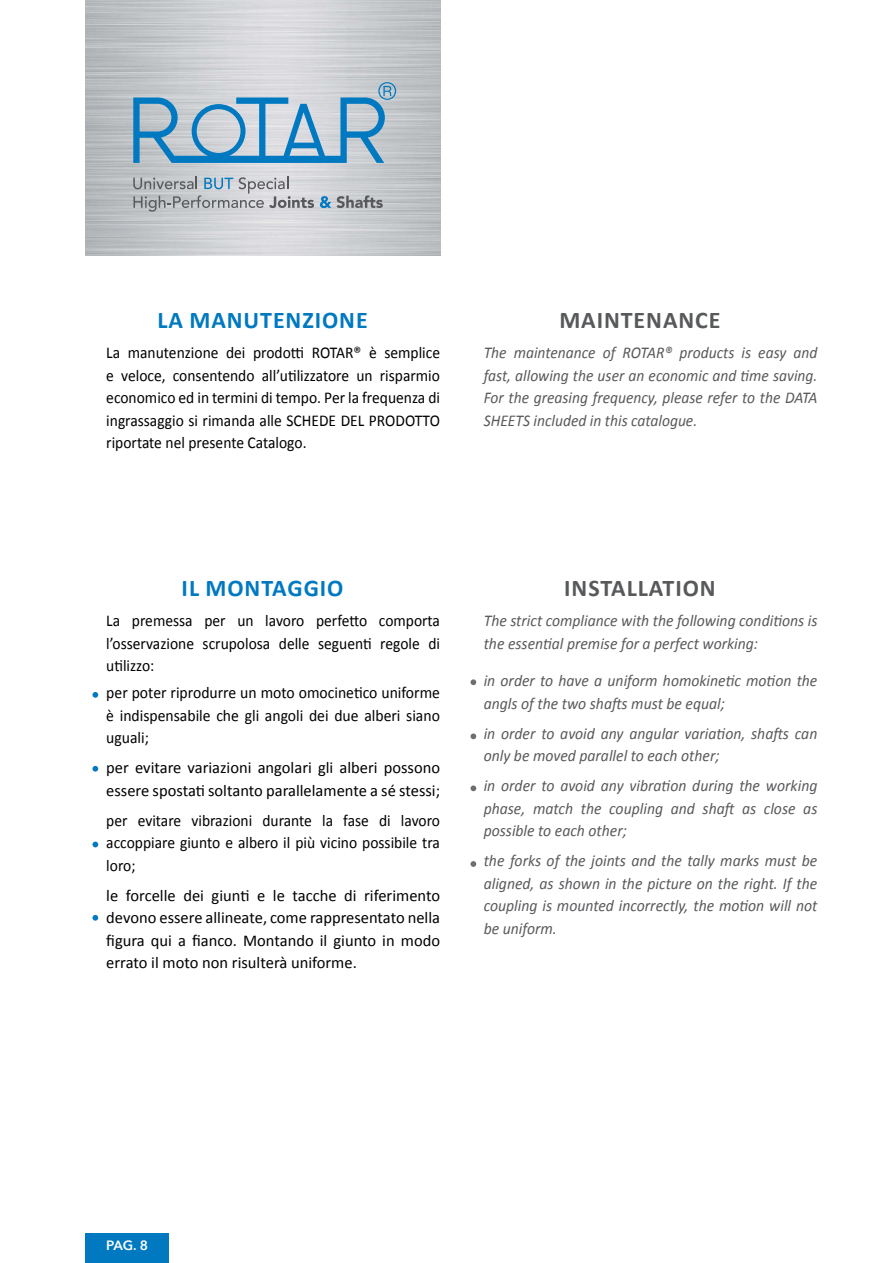
<style>
.page{position:relative;width:893px;height:1263px;background:#fff}
.page>*{position:absolute;margin:0;border:0;box-sizing:border-box;transform-origin:0 0}
.t1{font:700 24px "Calibri";letter-spacing:.04em;color:#0079c1}
.t2{font:700 24px "Calibri";letter-spacing:.04em;color:#58595b}
.t3{font:italic 16.5px/22.5px "Calibri";color:#58595b;scale:.95 1}
.t4{font:16.5px/22.5px "Calibri";color:#000;text-align:justify;scale:.94 1}
.t5{font:16.5px/22.5px "Calibri";color:#000}
.t6{font:italic 16.5px/22.5px "Calibri";color:#58595b;text-align:justify;scale:.94 1}
.t7{font:16.5px/22.5px "Calibri";color:#000;text-align:justify;scale:.95 1}
.t8{font:600 13.5px "Avenir Next";color:#fff}
</style>
<div class="page">
<div style="left:85px;top:1233px;width:84px;height:30px;background:#0079c1"></div>
<img style="left:85px;top:0;width:355px;height:255px">
<svg style="left:133px;top:177px;width:181px;height:35px;background:#b7babf"></svg>
<svg style="left:320px;top:195px;width:63px;height:13px"></svg>
<svg style="left:133px;top:82px;width:263px;height:81px;background:#98b9cf"></svg>
<svg style="left:92px;top:692px;width:6px;height:6px"></svg>
<svg style="left:470px;top:679px;width:6px;height:6px"></svg>
<svg style="left:92px;top:766px;width:6px;height:6px"></svg>
<svg style="left:470px;top:733px;width:6px;height:6px"></svg>
<svg style="left:92px;top:842px;width:6px;height:5px"></svg>
<svg style="left:470px;top:785px;width:6px;height:6px"></svg>
<svg style="left:92px;top:915px;width:6px;height:6px"></svg>
<svg style="left:470px;top:861px;width:6px;height:6px"></svg>
<h1 class="t1" style="left:157px;top:305px;width:212px">LA MANUTENZIONE</h1>
<p class="t4" style="left:106px;top:342px;width:357px">La manutenzione dei prodotti ROTAR® è semplice e veloce, consentendo all’utilizzatore un risparmio economico ed in termini di tempo. Per la frequenza di ingrassaggio si rimanda alle SCHEDE DEL PRODOTTO riportate nel presente Catalogo.</p>
<h1 class="t2" style="left:559px;top:305px;width:163px">MAINTENANCE</h1>
<p class="t6" style="left:484px;top:341px;width:357px">The maintenance of ROTAR® products is easy and fast, allowing the user an economic and time saving.<br>For the greasing frequency, please refer to the DATA SHEETS included in this catalogue.</p>
<h1 class="t1" style="left:182px;top:573px;width:163px">IL MONTAGGIO</h1>
<p class="t4" style="left:106px;top:610px;width:357px">La premessa per un lavoro perfetto comporta l’osservazione scrupolosa delle seguenti regole di utilizzo:</p>
<p class="t7" style="left:106px;top:682px;width:353px">per poter riprodurre un moto omocinetico uniforme è indispensabile che gli angoli dei due alberi siano uguali;</p>
<p class="t5" style="left:106px;top:757px;width:335px">per evitare variazioni angolari gli alberi possono essere spostati soltanto parallelamente a sé stessi;</p>
<p class="t4" style="left:106px;top:809px;width:356px">per evitare vibrazioni durante la fase di lavoro accoppiare giunto e albero il più vicino possibile tra loro;</p>
<p class="t5" style="left:106px;top:884px;width:335px;text-align:justify">le forcelle dei giunti e le tacche di riferimento devono essere allineate, come rappresentato nella figura qui a fianco. Montando il giunto in modo errato il moto non risulterà uniforme.</p>
<h1 class="t2" style="left:564px;top:573px;width:153px">INSTALLATION</h1>
<p class="t3" style="left:484px;top:609px;width:353px">The strict compliance with the following conditions is the essential premise for a perfect working:</p>
<p class="t3" style="left:484px;top:669px;width:353px">in order to have a uniform homokinetic motion the angls of the two shafts must be equal;</p>
<p class="t3" style="left:484px;top:721px;width:353px">in order to avoid any angular variation, shafts can only be moved parallel to each other;</p>
<p class="t3" style="left:484px;top:774px;width:353px;text-align:justify">in order to avoid any vibration during the working phase, match the coupling and shaft as close as possible to each other;</p>
<p class="t3" style="left:484px;top:849px;width:353px;text-align:justify">the forks of the joints and the tally marks must be aligned, as shown in the picture on the right. If the coupling is mounted incorrectly, the motion will not be uniform.</p>
<p class="t8" style="left:106px;top:1233px;width:43px">PAG. 8</p>
</div>
